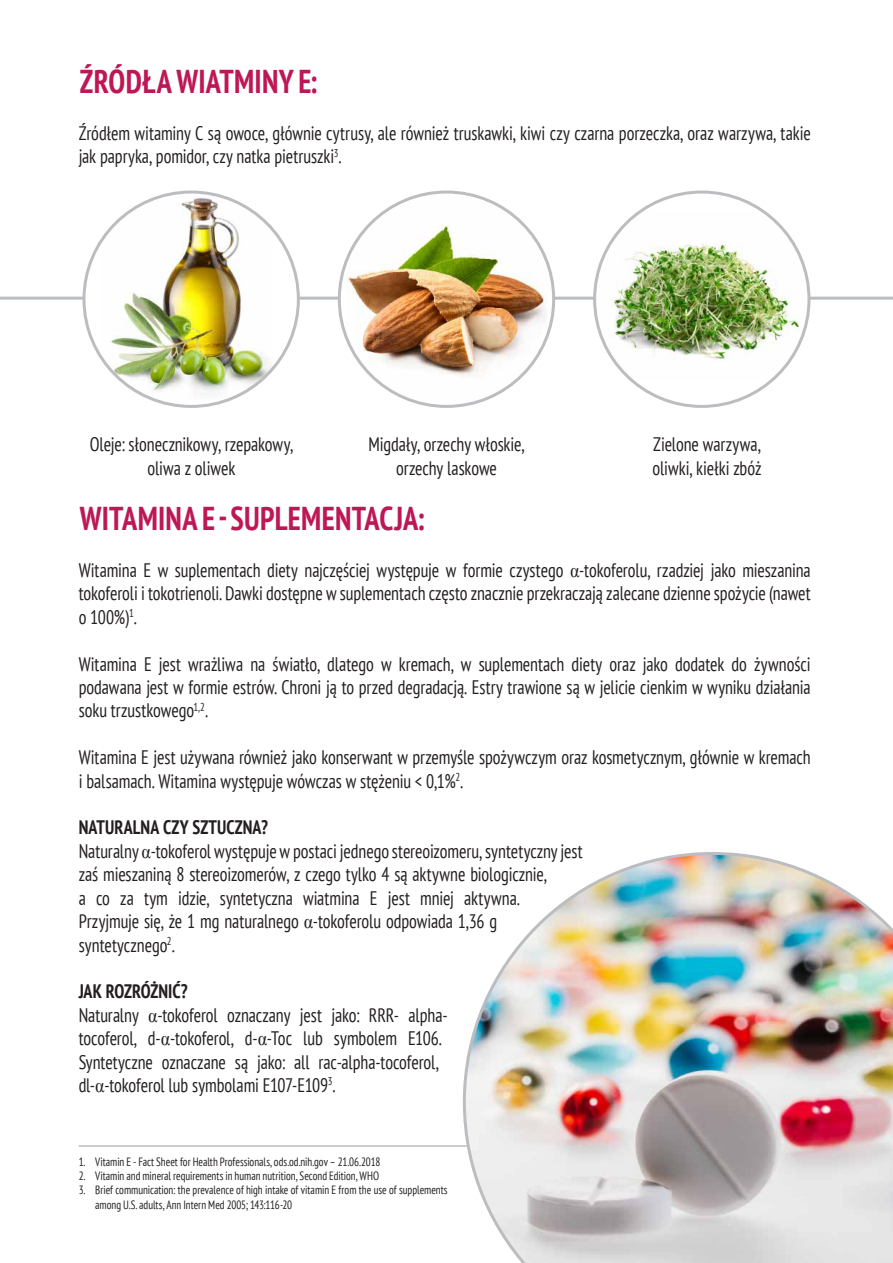
<style>
.page{position:relative;width:893px;height:1263px;background:#fff}
.page>*{position:absolute;margin:0;border:0;box-sizing:border-box;transform-origin:0 0}
.t1{font:700 condensed 33px "PT Sans";letter-spacing:.01em;color:#bd1855;scale:.92 1}
.t2{font:condensed 19.5px/23.4px "PT Sans";letter-spacing:-.005em;color:#231f20;scale:.92 1}
.t3{font:700 condensed 19.5px "PT Sans";letter-spacing:.005em;color:#231f20;scale:.92 1}
.t4{font:condensed 12px/14.4px "PT Sans";color:#231f20;scale:.92 1}
.s1{font-family:"Times New Roman";font-stretch:normal}
</style>
<div class="page">
<hr style="left:79px;top:1145px;width:733px;height:2px;background:#bcbdc0">
<img style="left:463px;top:852px;width:430px;height:411px">
<hr style="left:0;top:297px;width:893px;height:3px;background:#bcbdc0">
<svg style="left:339px;top:192px;width:215px;height:214px"></svg>
<img style="left:346px;top:202px;width:201px;height:202px">
<div style="left:84px;top:192px;width:214px;height:214px;background:#fff;border-radius:50%"></div>
<img style="left:102px;top:192px;width:170px;height:208px">
<img style="left:595px;top:212px;width:214px;height:169px">
<p class="t1" style="left:80px;top:59px;width:260px">ŹRÓDŁA WIATMINY E:</p>
<p class="t2" style="left:79px;top:121px;width:797px">Źródłem witaminy C są owoce, głównie cytrusy, ale również truskawki, kiwi czy czarna porzeczka, oraz warzywa, takie jak papryka, pomidor, czy natka pietruszki<sup>3</sup>.</p>
<p class="t2" style="left:90px;top:432px;width:222px;text-align:center">Oleje: słonecznikowy, rzepakowy, oliwa z oliwek</p>
<p class="t2" style="left:369px;top:432px;width:171px">Migdały, orzechy włoskie,</p>
<p class="t2" style="left:396px;top:456px;width:111px">orzechy laskowe</p>
<p class="t2" style="left:653px;top:432px;width:118px">Zielone warzywa,</p>
<p class="t2" style="left:652px;top:456px;width:120px">oliwki, kiełki zbóż</p>
<p class="t1" style="left:80px;top:497px;width:376px">WITAMINA E - SUPLEMENTACJA:</p>
<p class="t2" style="left:79px;top:558px;width:797px;text-align:justify">Witamina E w suplementach diety najczęściej występuje w formie czystego <span class="s1">α</span>-tokoferolu, rzadziej jako mieszanina tokoferoli i tokotrienoli. Dawki dostępne w suplementach często znacznie przekraczają zalecane dzienne spożycie (nawet o 100%)<sup>1</sup>.</p>
<p class="t2" style="left:79px;top:652px;width:797px;text-align:justify">Witamina E jest wrażliwa na światło, dlatego w kremach, w suplementach diety oraz jako dodatek do żywności podawana jest w formie estrów. Chroni ją to przed degradacją. Estry trawione są w jelicie cienkim w wyniku działania soku trzustkowego<sup>1,2</sup>.</p>
<p class="t2" style="left:79px;top:745px;width:797px">Witamina E jest używana również jako konserwant w przemyśle spożywczym oraz kosmetycznym, głównie w kremach i balsamach. Witamina występuje wówczas w stężeniu &lt; 0,1%<sup>2</sup>.</p>
<p class="t3" style="left:79px;top:815px;width:207px">NATURALNA CZY SZTUCZNA?</p>
<p class="t2" style="left:79px;top:839px;width:549px">Naturalny <span class="s1">α</span>-tokoferol występuje w postaci jednego stereoizomeru, syntetyczny jest zaś mieszaniną 8 stereoizomerów, z czego tylko 4 są aktywne biologicznie,<br>a co za tym idzie, syntetyczna wiatmina E jest mniej aktywna.<br>Przyjmuje się, że 1 mg naturalnego <span class="s1">α</span>-tokoferolu odpowiada 1,36 g syntetycznego<sup>2</sup>.</p>
<p class="t3" style="left:79px;top:978px;width:120px">JAK ROZRÓŻNIĆ?</p>
<p class="t2" style="left:79px;top:1003px;width:403px">Naturalny <span class="s1">α</span>-tokoferol oznaczany jest jako: RRR- alpha&shy;tocoferol, d-<span class="s1">α</span>-tokoferol, d-<span class="s1">α</span>-Toc lub symbolem E106.<br>Syntetyczne oznaczane są jako: all rac-alpha-tocoferol, dl-<span class="s1">α</span>-tokoferol lub symbolami E107-E109<sup>3</sup>.</p>
<p class="t4" style="left:79px;top:1154px;width:329px">1. Vitamin E - Fact Sheet for Health Professionals, ods.od.nih.gov – 21.06.2018</p>
<p class="t4" style="left:79px;top:1168px;width:328px">2. Vitamin and mineral requirements in human nutrition, Second Edition, WHO</p>
<p class="t4" style="left:95px;top:1183px;width:385px;text-indent:-16px">3. Brief communication: the prevalence of high intake of vitamin E from the use of supplements among U.S. adults, Ann Intern Med 2005; 143:116-20</p>
</div>
